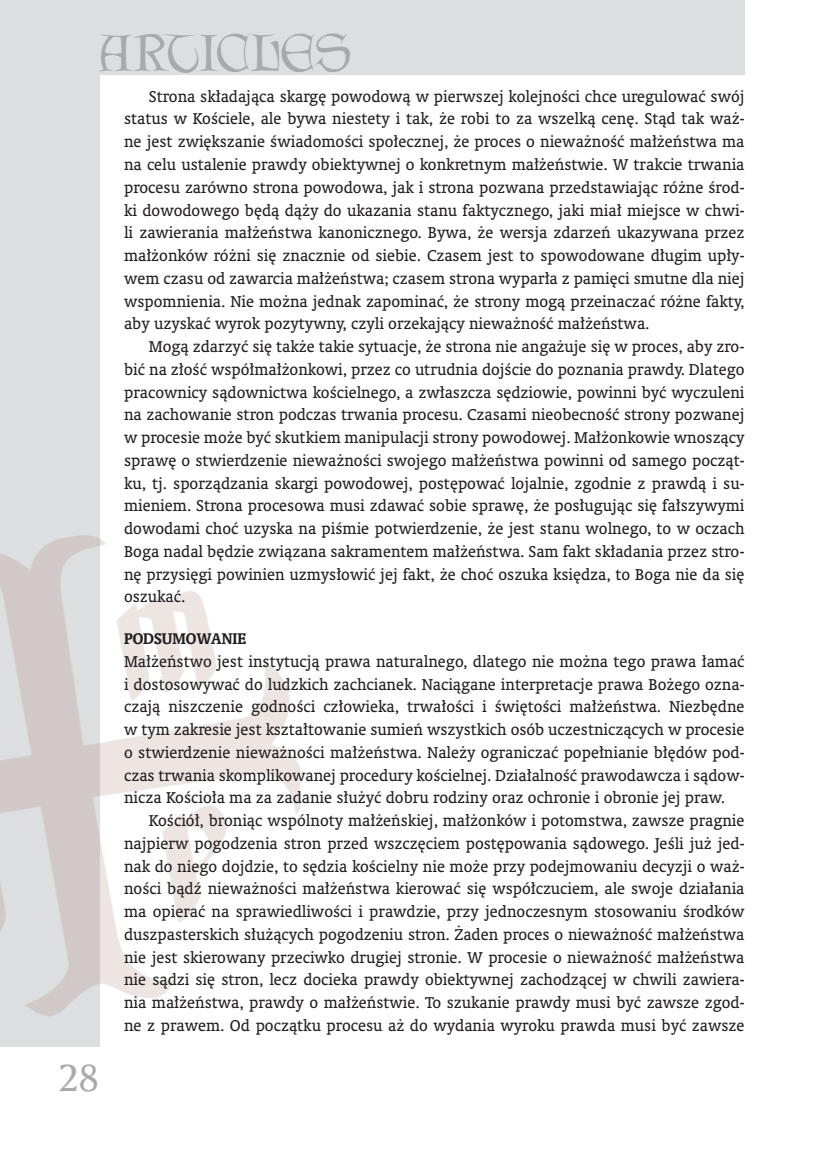
<style>
.page{position:relative;width:819px;height:1166px;background:#fff}
.page>*{position:absolute;margin:0;border:0;box-sizing:border-box;transform-origin:0 0}
.t1{font:46.55px "Lettergical PL";color:#a8a9ad}
.t2{font:36.75px "Amerigo PL";color:#a8a9ad}
.Normalny_PK{font:15.75px/22.8px "Oranda PL";color:#231f20;text-align:justify}
.Normalny_PK_1{font:15.75px/22.8px "Oranda PL";color:#231f20;text-align:justify}
.Normalny_PK_1-2{font:700 15.75px "Oranda PL";color:#231f20}
</style>
<div class="page">
<div style="left:0;top:0;width:99px;height:1047px;background:#dddee0"></div>
<div style="left:0;top:0;width:744px;height:74px;background:#dddee0"></div>
<img style="left:0;top:524px;width:300px;height:500px">
<h1 class="t1" style="left:99px;top:25px;width:254px">ARTICLES</h1>
<h2 class="t2" style="left:58px;top:1053px;width:43px">28</h2>
<p class="Normalny_PK" style="left:124px;top:85px;width:622px;text-indent:25px">Strona składająca skargę powodową w pierwszej kolejności chce uregulować swój status w Kościele, ale bywa niestety i tak, że robi to za wszelką cenę. Stąd tak waż&shy;ne jest zwiększanie świadomości społecznej, że proces o nieważność małżeństwa ma na celu ustalenie prawdy obiektywnej o konkretnym małżeństwie. W trakcie trwania procesu zarówno strona powodowa, jak i strona pozwana przedstawiając różne środ&shy;ki dowodowego będą dąży do ukazania stanu faktycznego, jaki miał miejsce w chwi&shy;li zawierania małżeństwa kanonicznego. Bywa, że wersja zdarzeń ukazywana przez małżonków różni się znacznie od siebie. Czasem jest to spowodowane długim upły&shy;wem czasu od zawarcia małżeństwa; czasem strona wyparła z pamięci smutne dla niej wspomnienia. Nie można jednak zapominać, że strony mogą przeinaczać różne fakty, aby uzyskać wyrok pozytywny, czyli orzekający nieważność małżeństwa.</p>
<p class="Normalny_PK" style="left:124px;top:335px;width:622px;text-indent:25px">Mogą zdarzyć się także takie sytuacje, że strona nie angażuje się w proces, aby zro&shy;bić na złość współmałżonkowi, przez co utrudnia dojście do poznania prawdy. Dlatego pracownicy sądownictwa kościelnego, a zwłaszcza sędziowie, powinni być wyczuleni na zachowanie stron podczas trwania procesu. Czasami nieobecność strony pozwanej w procesie może być skutkiem manipulacji strony powodowej. Małżonkowie wnoszący sprawę o stwierdzenie nieważności swojego małżeństwa powinni od samego począt&shy;ku, tj. sporządzania skargi powodowej, postępować lojalnie, zgodnie z prawdą i su&shy;mieniem. Strona procesowa musi zdawać sobie sprawę, że posługując się fałszywymi dowodami choć uzyska na piśmie potwierdzenie, że jest stanu wolnego, to w oczach Boga nadal będzie związana sakramentem małżeństwa. Sam fakt składania przez stro&shy;nę przysięgi powinien uzmysłowić jej fakt, że choć oszuka księdza, to Boga nie da się oszukać.</p>
<p class="Normalny_PK_1-2" style="left:124px;top:628px;width:123px">PODSUMOWANIE</p>
<p class="Normalny_PK_1" style="left:124px;top:649px;width:622px">Małżeństwo jest instytucją prawa naturalnego, dlatego nie można tego prawa łamać i dostosowywać do ludzkich zachcianek. Naciągane interpretacje prawa Bożego ozna&shy;czają niszczenie godności człowieka, trwałości i świętości małżeństwa. Niezbędne w tym zakresie jest kształtowanie sumień wszystkich osób uczestniczących w procesie o stwierdzenie nieważności małżeństwa. Należy ograniczać popełnianie błędów pod&shy;czas trwania skomplikowanej procedury kościelnej. Działalność prawodawcza i sądow&shy;nicza Kościoła ma za zadanie służyć dobru rodziny oraz ochronie i obronie jej praw.</p>
<p class="Normalny_PK" style="left:124px;top:809px;width:622px;text-indent:25px">Kościół, broniąc wspólnoty małżeńskiej, małżonków i potomstwa, zawsze pragnie najpierw pogodzenia stron przed wszczęciem postępowania sądowego. Jeśli już jed&shy;nak do niego dojdzie, to sędzia kościelny nie może przy podejmowaniu decyzji o waż&shy;ności bądź nieważności małżeństwa kierować się współczuciem, ale swoje działania ma opierać na sprawiedliwości i prawdzie, przy jednoczesnym stosowaniu środków duszpasterskich służących pogodzeniu stron. Żaden proces o nieważność małżeństwa nie jest skierowany przeciwko drugiej stronie. W procesie o nieważność małżeństwa nie sądzi się stron, lecz docieka prawdy obiektywnej zachodzącej w chwili zawiera&shy;nia małżeństwa, prawdy o małżeństwie. To szukanie prawdy musi być zawsze zgod&shy;ne z prawem. Od początku procesu aż do wydania wyroku prawda musi być zawsze</p>
</div>
